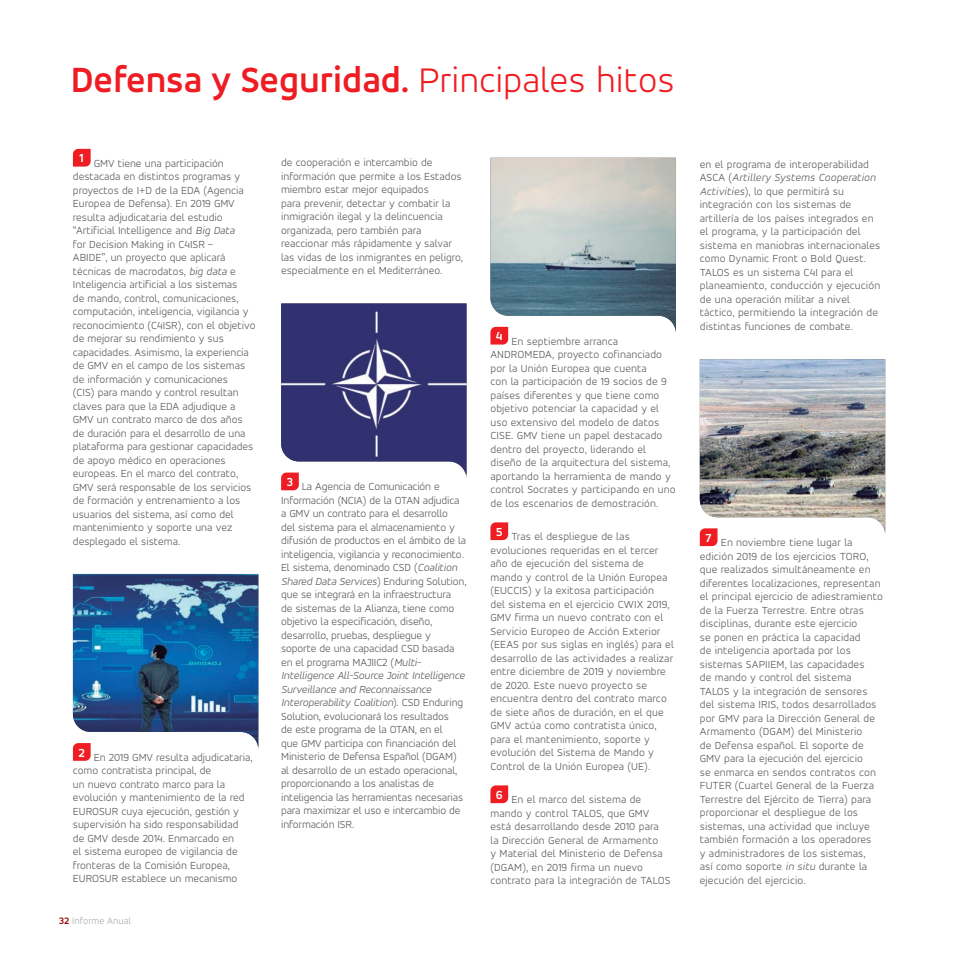
<style>
.page{position:relative;width:957px;height:957px;background:#fff}
.page>*{position:absolute;margin:0;border:0;box-sizing:border-box;transform-origin:0 0}
.texto_general{font:700 37.5px "Accord Alternate";color:#ee1d23}
.numero_pie_de_pagina{font:700 12.5px "Accord Alternate";color:#fff}
.texto_general-2{font:300 11.25px/13.5px "Accord Alternate";color:#57585a}
.t1{font:300 10px "Accord Alternate";color:#a8a9ad}
.s1{font-weight:300}
.s2{font-style:italic}
.s3{font-weight:700;color:#9d070d}
</style>
<div class="page">
<svg style="left:73px;top:149px;width:18px;height:18px"></svg>
<img style="left:73px;top:574px;width:185px;height:187px">
<svg style="left:281px;top:303px;width:185px;height:187px"></svg>
<svg style="left:490px;top:158px;width:186px;height:186px;background:#adb7ba"></svg>
<svg style="left:490px;top:522px;width:18px;height:18px"></svg>
<svg style="left:490px;top:785px;width:18px;height:18px"></svg>
<img style="left:700px;top:359px;width:185px;height:187px">
<p class="texto_general" style="left:71px;top:57px;width:605px">Defensa y Seguridad. <span class="s1">Principales hitos</span></p>
<p class="numero_pie_de_pagina" style="left:80px;top:151px;width:6px">1</p>
<p class="texto_general-2" style="left:73px;top:156px;width:184px;text-indent:21px">GMV tiene una participación destacada en distintos programas y proyectos de I+D de la EDA (Agencia Europea de Defensa). En 2019 GMV resulta adjudicataria del estudio “Artificial Intelligence and <span class="s2">Big Data<br></span>for Decision Making in C4ISR –<br>ABIDE”, un proyecto que aplicará técnicas de macrodatos, <span class="s2">big data</span> e Inteligencia artificial a los sistemas<br>de mando, control, comunicaciones, computación, inteligencia, vigilancia y reconocimiento (C4ISR), con el objetivo de mejorar su rendimiento y sus capacidades. Asimismo, la experiencia de GMV en el campo de los sistemas de información y comunicaciones<br>(CIS) para mando y control resultan claves para que la EDA adjudique a GMV un contrato marco de dos años de duración para el desarrollo de una plataforma para gestionar capacidades de apoyo médico en operaciones europeas. En el marco del contrato, GMV será responsable de los servicios de formación y entrenamiento a los usuarios del sistema, así como del mantenimiento y soporte una vez desplegado el sistema.</p>
<p class="numero_pie_de_pagina" style="left:78px;top:745px;width:8px">2</p>
<p class="texto_general-2" style="left:73px;top:750px;width:181px;text-indent:21px">En 2019 GMV resulta adjudicataria, como contratista principal, de<br>un nuevo contrato marco para la evolución y mantenimiento de la red EUROSUR cuya ejecución, gestión y supervisión ha sido responsabilidad de GMV desde 2014. Enmarcado en<br>el sistema europeo de vigilancia de fronteras de la Comisión Europea, EUROSUR establece un mecanismo</p>
<p class="t1" style="left:59px;top:915px;width:73px"><span class="s3">32</span> Informe Anual</p>
<p class="texto_general-2" style="left:281px;top:155px;width:183px">de cooperación e intercambio de información que permite a los Estados miembro estar mejor equipados<br>para prevenir, detectar y combatir la inmigración ilegal y la delincuencia organizada, pero también para reaccionar más rápidamente y salvar las vidas de los inmigrantes en peligro, especialmente en el Mediterráneo.</p>
<p class="numero_pie_de_pagina" style="left:287px;top:474px;width:8px">3</p>
<p class="texto_general-2" style="left:281px;top:480px;width:187px;text-indent:21px">La Agencia de Comunicación e Información (NCIA) de la OTAN adjudica a GMV un contrato para el desarrollo<br>del sistema para el almacenamiento y difusión de productos en el ámbito de la inteligencia, vigilancia y reconocimiento.<br>El sistema, denominado CSD (<span class="s2">Coalition Shared Data Services</span>) Enduring Solution, que se integrará en la infraestructura<br>de sistemas de la Alianza, tiene como objetivo la especificación, diseño, desarrollo, pruebas, despliegue y soporte de una capacidad CSD basada en el programa MAJIIC2 (<span class="s2">Multi-Intelligence All-Source Joint Intelligence Surveillance and Reconnaissance Interoperability Coalition</span>). CSD Enduring Solution, evolucionará los resultados<br>de este programa de la OTAN, en el<br>que GMV participa con financiación del Ministerio de Defensa Español (DGAM) al desarrollo de un estado operacional, proporcionando a los analistas de inteligencia las herramientas necesarias para maximizar el uso e intercambio de información ISR.</p>
<p class="numero_pie_de_pagina" style="left:496px;top:329px;width:8px">4</p>
<p class="texto_general-2" style="left:490px;top:334px;width:187px;text-indent:21px">En septiembre arranca ANDROMEDA, proyecto cofinanciado por la Unión Europea que cuenta<br>con la participación de 19 socios de 9 países diferentes y que tiene como objetivo potenciar la capacidad y el uso extensivo del modelo de datos CISE. GMV tiene un papel destacado dentro del proyecto, liderando el diseño de la arquitectura del sistema, aportando la herramienta de mando y control Socrates y participando en uno de los escenarios de demostración.</p>
<p class="numero_pie_de_pagina" style="left:496px;top:524px;width:8px">5</p>
<p class="texto_general-2" style="left:490px;top:529px;width:185px;text-indent:21px">Tras el despliegue de las evoluciones requeridas en el tercer año de ejecución del sistema de mando y control de la Unión Europea (EUCCIS) y la exitosa participación<br>del sistema en el ejercicio CWIX 2019, GMV firma un nuevo contrato con el Servicio Europeo de Acción Exterior (EEAS por sus siglas en inglés) para el desarrollo de las actividades a realizar entre diciembre de 2019 y noviembre de 2020. Este nuevo proyecto se encuentra dentro del contrato marco de siete años de duración, en el que GMV actúa como contratista único, para el mantenimiento, soporte y evolución del Sistema de Mando y Control de la Unión Europea (UE).</p>
<p class="numero_pie_de_pagina" style="left:496px;top:787px;width:8px">6</p>
<p class="texto_general-2" style="left:490px;top:792px;width:181px;text-indent:21px">En el marco del sistema de mando y control TALOS, que GMV está desarrollando desde 2010 para<br>la Dirección General de Armamento<br>y Material del Ministerio de Defensa (DGAM), en 2019 firma un nuevo contrato para la integración de TALOS</p>
<p class="texto_general-2" style="left:700px;top:157px;width:182px">en el programa de interoperabilidad ASCA (<span class="s2">Artillery Systems Cooperation Activities</span>), lo que permitirá su integración con los sistemas de artillería de los países integrados en el programa, y la participación del sistema en maniobras internacionales como Dynamic Front o Bold Quest.<br>TALOS es un sistema C4I para el planeamiento, conducción y ejecución de una operación militar a nivel táctico, permitiendo la integración de distintas funciones de combate.</p>
<p class="numero_pie_de_pagina" style="left:705px;top:530px;width:8px">7</p>
<p class="texto_general-2" style="left:700px;top:535px;width:185px;text-indent:21px">En noviembre tiene lugar la edición 2019 de los ejercicios TORO, que realizados simultáneamente en diferentes localizaciones, representan el principal ejercicio de adiestramiento de la Fuerza Terrestre. Entre otras disciplinas, durante este ejercicio<br>se ponen en práctica la capacidad<br>de inteligencia aportada por los sistemas SAPIIEM, las capacidades<br>de mando y control del sistema TALOS y la integración de sensores del sistema IRIS, todos desarrollados por GMV para la Dirección General de Armamento (DGAM) del Ministerio<br>de Defensa español. El soporte de GMV para la ejecución del ejercicio<br>se enmarca en sendos contratos con FUTER (Cuartel General de la Fuerza Terrestre del Ejército de Tierra) para proporcionar el despliegue de los sistemas, una actividad que incluye también formación a los operadores<br>y administradores de los sistemas,<br>así como soporte <span class="s2">in situ</span> durante la ejecución del ejercicio.</p>
</div>
